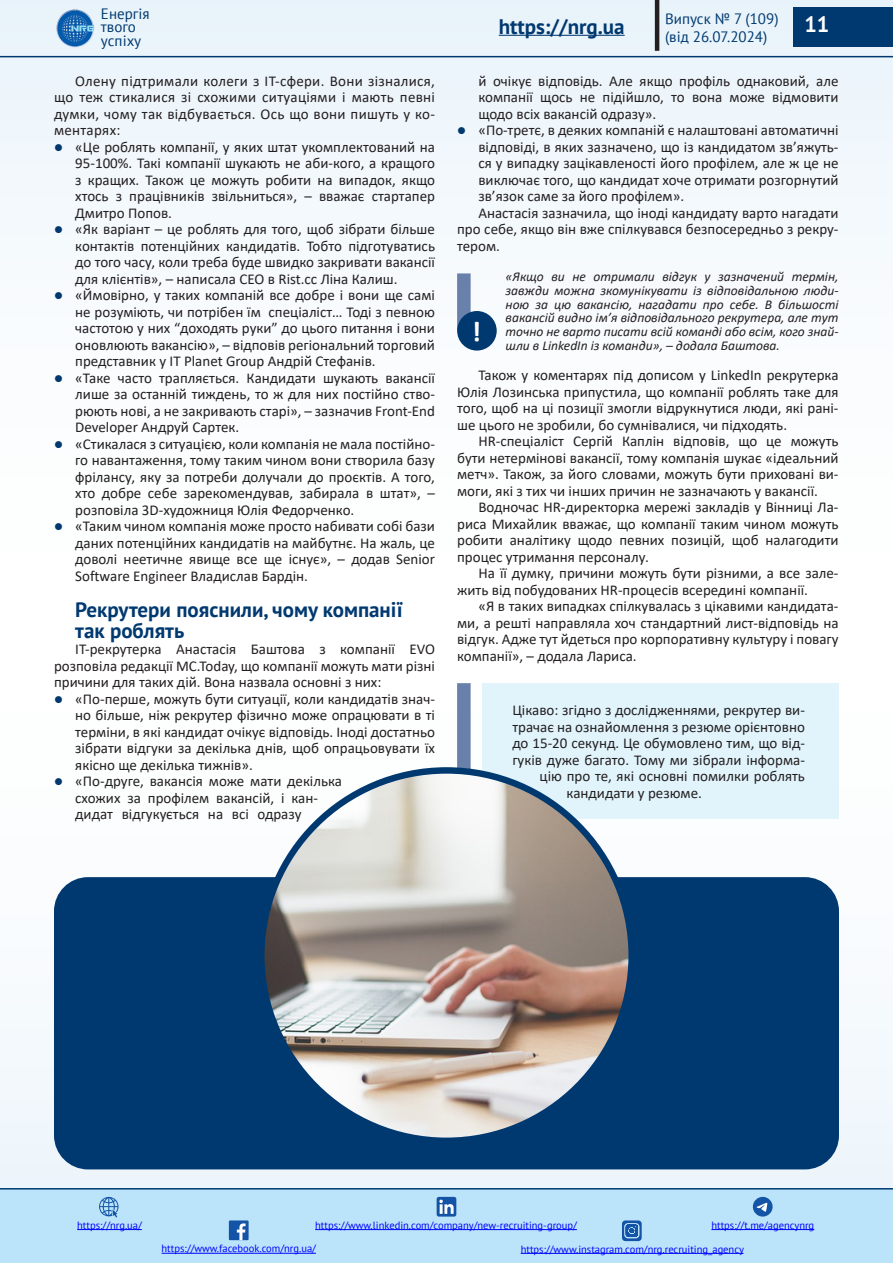
<style>
.page{position:relative;width:893px;height:1263px;background:#fff}
.page>*{position:absolute;margin:0;border:0;box-sizing:border-box;transform-origin:0 0}
.t1{font:700 28.5px "Calibri";color:#fff}
.t2{font:700 22.05px "PT Sans";color:#fff}
.t3{font:700 21px/21px "PT Sans";color:#003970}
.t4{font:15px/16.5px "Calibri";color:#231f20;text-align:justify}
.t5{font:15px/13.5px "PT Sans";color:#003970}
.t6{font:italic 13.5px/13.8px "Calibri";color:#231f20;text-align:justify}
.t7{font:10.5px "PT Sans";color:#00f}
.s1{color:#003970}
</style>
<div class="page">
<div style="left:0;top:0;width:893px;height:631px;background:linear-gradient(to right,#f7fafd,#f7fafd)"></div>
<svg style="left:1px;top:683px;width:892px;height:505px"></svg>
<svg style="left:0;top:0;width:1px;height:631px"></svg>
<hr style="left:0;top:632px;width:1px;height:631px;background:#fafcfe">
<div style="left:0;top:1189px;width:893px;height:74px;background:#bbe4fa"></div>
<svg style="left:99px;top:1197px;width:20px;height:20px"></svg>
<div style="left:229px;top:1220px;width:20px;height:20px;background:#1354a6"></div>
<svg style="left:237px;top:1223px;width:9px;height:17px"></svg>
<div style="left:437px;top:1197px;width:19px;height:19px;background:#1354a6;border-radius:2px"></div>
<svg style="left:439px;top:1199px;width:15px;height:15px"></svg>
<svg style="left:622px;top:1220px;width:20px;height:21px"></svg>
<div style="left:753px;top:1197px;width:20px;height:19px;background:#1354a6;border-radius:50%"></div>
<svg style="left:757px;top:1203px;width:10px;height:9px"></svg>
<img style="left:54px;top:6px;width:41px;height:42px">
<hr style="left:655px;top:0;width:4px;height:51px;background:#231f20">
<div style="left:793px;top:7px;width:100px;height:40px;background:#003970"></div>
<hr style="left:0;top:56px;width:893px;height:1px;background:#003970">
<hr style="left:0;top:1188px;width:893px;height:1px;background:#003970">
<hr style="left:77px;top:1229px;width:65px;height:1px;background:#00f">
<hr style="left:315px;top:1229px;width:262px;height:1px;background:#00f">
<hr style="left:521px;top:1253px;width:222px;height:1px;background:#00f">
<hr style="left:711px;top:1229px;width:103px;height:1px;background:#00f">
<hr style="left:162px;top:1253px;width:154px;height:1px;background:#00f">
<hr style="left:499px;top:35px;width:126px;height:1px;background:#003970">
<div style="left:483px;top:683px;width:356px;height:136px;background:#e1f4fc"></div>
<div style="left:457px;top:273px;width:14px;height:57px;background:#6980ab"></div>
<div style="left:457px;top:311px;width:40px;height:40px;background:#003970;border-radius:50%"></div>
<div style="left:457px;top:683px;width:14px;height:119px;background:#6980ab"></div>
<div style="left:54px;top:877px;width:785px;height:292px;background:#003970;border-radius:34px"></div>
<img style="left:261px;top:771px;width:371px;height:366px">
<p class="t5" style="left:101px;top:6px;width:50px">Енергія твого успіху</p>
<p class="t5" style="left:665px;top:9px;width:115px;line-height:18px">Випуск № 7 (109) (від 26.07.2024)</p>
<h2 class="t2" style="left:804px;top:10px;width:27px">11</h2>
<h3 class="t3" style="left:499px;top:15px;width:127px">https://nrg.ua</h3>
<p class="t4" style="left:54px;top:72px;width:383px;text-indent:21px">Олену підтримали колеги з IT-сфери. Вони зізналися, що теж стикалися зі схожими ситуаціями і мають певні думки, чому так відбувається. Ось що вони пишуть у ко&shy;ментарях:</p>
<p class="t4" style="left:75px;top:138px;width:361px;text-indent:-21px"><span class="s1">●</span> «Це роблять компанії, у яких штат укомплектований на 95-100%. Такі компанії шукають не аби-кого, а кращого з кращих. Також це можуть робити на випадок, якщо хтось з працівників звільниться», – вважає стартапер Дмитро Попов.</p>
<p class="t4" style="left:75px;top:221px;width:361px;text-indent:-21px"><span class="s1">●</span> «Як варіант – це роблять для того, щоб зібрати більше контактів потенційних кандидатів. Тобто підготуватись до того часу, коли треба буде швидко закривати вакансії для клієнтів», – написала CEO в Rist.cc Ліна Калиш.</p>
<p class="t4" style="left:75px;top:287px;width:361px;text-indent:-21px"><span class="s1">●</span> «Ймовірно, у таких компаній все добре і вони ще самі не розуміють, чи потрібен їм спеціаліст… Тоді з певною частотою у них “доходять руки” до цього питання і вони оновлюють вакансію», – відповів регіональний торговий представник у IT Planet Group Андрій Стефанів.</p>
<p class="t4" style="left:75px;top:369px;width:361px;text-indent:-21px"><span class="s1">●</span> «Таке часто трапляється. Кандидати шукають вакансії лише за останній тиждень, то ж для них постійно ство&shy;рюють нові, а не закривають старі», – зазначив Front-End Developer Андруй Сартек.</p>
<p class="t4" style="left:75px;top:435px;width:361px;text-indent:-21px"><span class="s1">●</span> «Стикалася з ситуацією, коли компанія не мала постійно&shy;го навантаження, тому таким чином вони створила базу фрілансу, яку за потреби долучали до проєктів. А того, хто добре себе зарекомендував, забирала в штат», – розповіла 3D-художниця Юлія Федорченко.</p>
<p class="t4" style="left:75px;top:518px;width:361px;text-indent:-21px"><span class="s1">●</span> «Таким чином компанія може просто набивати собі бази даних потенційних кандидатів на майбутнє. На жаль, це доволі неетичне явище все ще існує», – додав Senior Software Engineer Владислав Бардін.</p>
<p class="t3" style="left:75px;top:598px;width:329px">Рекрутери пояснили, чому компанії так роблять</p>
<p class="t4" style="left:54px;top:640px;width:382px;text-indent:21px">IT-рекрутерка Анастасія Баштова з компанії EVO розповіла редакції MC.Today, що компанії можуть мати різні причини для таких дій. Вона назвала основні з них:</p>
<p class="t4" style="left:75px;top:690px;width:361px;text-indent:-21px"><span class="s1">●</span> «По-перше, можуть бути ситуації, коли кандидатів знач&shy;но більше, ніж рекрутер фізично може опрацювати в ті терміни, в які кандидат очікує відповідь. Іноді достатньо зібрати відгуки за декілька днів, щоб опрацьовувати їх якісно ще декілька тижнів».</p>
<p class="t4" style="left:75px;top:772px;width:268px;text-align:left;text-indent:-21px"><span class="s1">●</span> «По-друге, вакансія може мати декілька схожих за профілем вакансій, і кан&shy;дидат відгукується на всі одразу</p>
<p class="t4" style="left:478px;top:72px;width:362px">й очікує відповідь. Але якщо профіль однаковий, але компанії щось не підійшло, то вона може відмовити щодо всіх вакансій одразу».</p>
<p class="t4" style="left:478px;top:122px;width:362px;text-indent:-21px"><span class="s1">●</span> «По-третє, в деяких компаній є налаштовані автоматичні відповіді, в яких зазначено, що із кандидатом звʼяжуть&shy;ся у випадку зацікавленості його профілем, але ж це не виключає того, що кандидат хоче отримати розгорнутий звʼязок саме за його профілем».</p>
<p class="t4" style="left:457px;top:204px;width:383px;text-indent:21px">Анастасія зазначила, що іноді кандидату варто нагадати про себе, якщо він вже спілкувався безпосередньо з рекру&shy;тером.</p>
<p class="t6" style="left:506px;top:269px;width:334px">«Якщо ви не отримали відгук у зазначений термін, завжди можна зкомунікувати із відповідальною люди&shy;ною за цю вакансію, нагадати про себе. В більшості вакансій видно імʼя відповідального рекрутера, але тут точно не варто писати всій команді або всім, кого знай&shy;шли в LinkedIn із команди», – додала Баштова.</p>
<p class="t4" style="left:457px;top:367px;width:383px;text-indent:21px">Також у коментарях під дописом у LinkedIn рекрутерка Юлія Лозинська припустила, що компанії роблять таке для того, щоб на ці позиції змогли відрукнутися люди, які рані&shy;ше цього не зробили, бо сумнівалися, чи підходять.</p>
<p class="t4" style="left:457px;top:433px;width:383px;text-indent:21px">HR-спеціаліст Сергій Каплін відповів, що це можуть бути нетермінові вакансії, тому компанія шукає «ідеальний метч». Також, за його словами, можуть бути приховані ви&shy;моги, які з тих чи інших причин не зазначають у вакансії.</p>
<p class="t4" style="left:457px;top:499px;width:383px;text-indent:21px">Водночас HR-директорка мережі закладів у Вінниці Ла&shy;риса Михайлик вважає, що компанії таким чином можуть робити аналітику щодо певних позицій, щоб налагодити процес утримання персоналу.</p>
<p class="t4" style="left:457px;top:565px;width:383px;text-indent:21px">На її думку, причини можуть бути різними, а все зале&shy;жить від побудованих HR-процесів всередині компанії.</p>
<p class="t4" style="left:457px;top:598px;width:383px;text-indent:21px">«Я в таких випадках спілкувалась з цікавими кандидата&shy;ми, а решті направляла хоч стандартний лист-відповідь на відгук. Адже тут йдеться про корпоративну культуру і повагу компанії», – додала Лариса.</p>
<p class="t1" style="left:472px;top:311px;width:11px">!</p>
<p class="t4" style="left:512px;top:702px;width:294px">Цікаво: згідно з дослідженнями, рекрутер ви-</p>
<p class="t4" style="left:512px;top:718px;width:294px">трачає на ознайомлення з резюме орієнтовно</p>
<p class="t4" style="left:512px;top:735px;width:294px">до 15-20 секунд. Це обумовлено тим, що від-</p>
<p class="t4" style="left:512px;top:751px;width:294px">гуків дуже багато. Тому ми зібрали інформа-</p>
<p class="t4" style="left:540px;top:768px;width:267px">цію про те, які основні помилки роблять</p>
<p class="t4" style="left:567px;top:784px;width:137px">кандидати у резюме.</p>
<p class="t7" style="left:77px;top:1218px;width:66px">https://nrg.ua/</p>
<p class="t7" style="left:315px;top:1218px;width:263px">https://www.linkedin.com/company/new-recruiting-group/</p>
<p class="t7" style="left:521px;top:1242px;width:225px">https://www.instagram.com/nrg.recruiting_agency</p>
<p class="t7" style="left:711px;top:1218px;width:104px">https://t.me/agencynrg</p>
<p class="t7" style="left:162px;top:1242px;width:156px">https://www.facebook.com/nrg.ua/</p>
</div>
